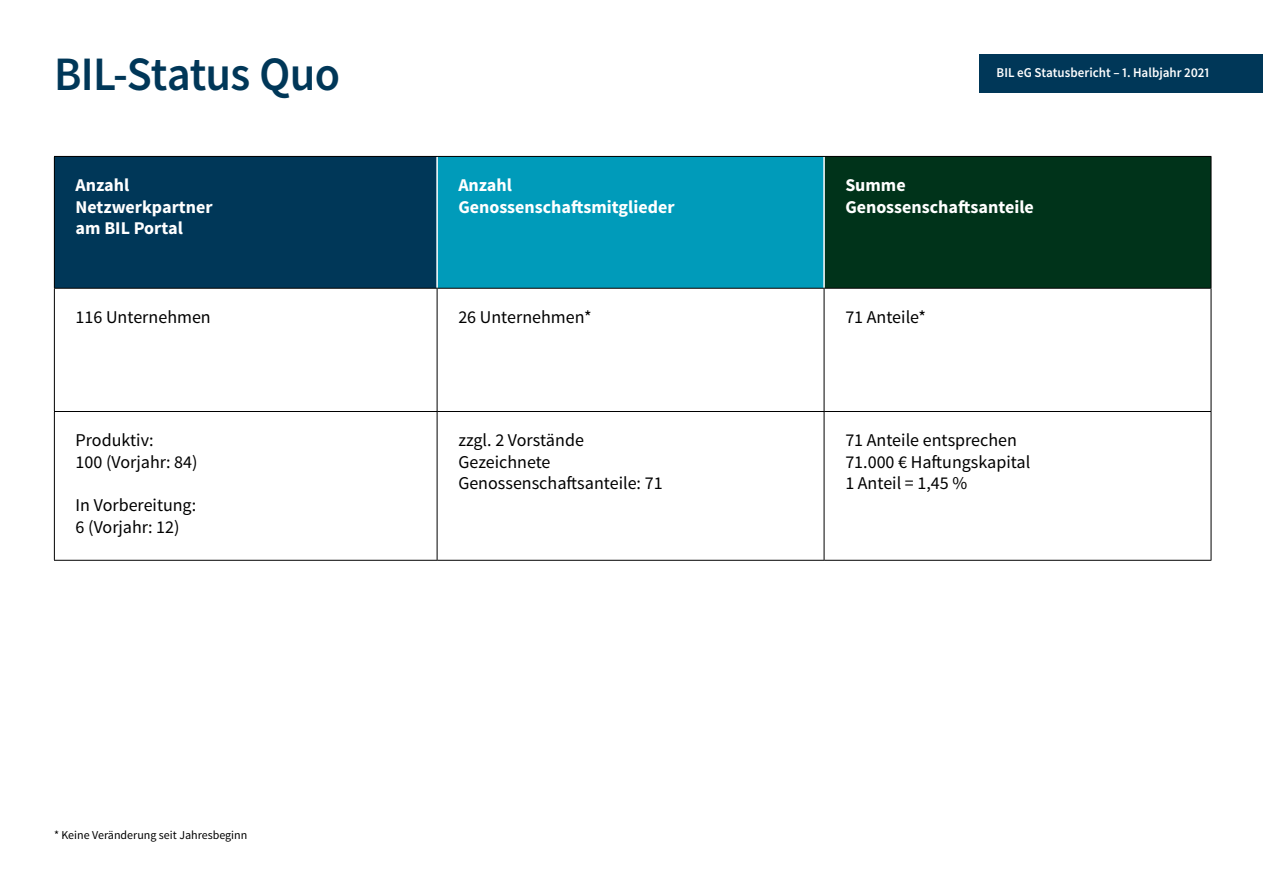
<style>
.page{position:relative;width:1263px;height:893px;background:#fff}
.page>*{position:absolute;margin:0;border:0;box-sizing:border-box;transform-origin:0 0}
.t1{font:600 48px "Source Sans Pro";letter-spacing:-.015em;color:#003758;scale:.96 1}
.t2{font:18px/21.6px "Source Sans Pro";color:#000}
.t3{font:700 18px/21.6px "Source Sans Pro";color:#fff}
.t4{font:600 13.5px "Source Sans Pro";color:#fff;scale:.96 1}
.t5{font:12px "Source Sans Pro";color:#000}
</style>
<div class="page">
<div style="left:979px;top:54px;width:284px;height:39px;background:#003758"></div>
<div style="left:54px;top:156px;width:383px;height:132px;background:#003758"></div>
<div style="left:437px;top:156px;width:387px;height:132px;background:#009bba"></div>
<div style="left:824px;top:156px;width:387px;height:132px;background:#00331a"></div>
<hr style="left:436px;top:157px;width:2px;height:131px;background:#fff">
<hr style="left:823px;top:157px;width:2px;height:131px;background:#fff">
<hr style="left:54px;top:156px;width:383px;height:1px;background:#000">
<hr style="left:54px;top:157px;width:1px;height:131px;background:#000">
<hr style="left:437px;top:156px;width:387px;height:1px;background:#000">
<hr style="left:824px;top:156px;width:387px;height:1px;background:#000">
<hr style="left:1211px;top:157px;width:1px;height:131px;background:#000">
<hr style="left:54px;top:288px;width:383px;height:1px;background:#000">
<hr style="left:54px;top:289px;width:1px;height:122px;background:#000">
<hr style="left:437px;top:288px;width:387px;height:1px;background:#000">
<hr style="left:437px;top:289px;width:1px;height:122px;background:#000">
<hr style="left:824px;top:288px;width:387px;height:1px;background:#000">
<hr style="left:824px;top:289px;width:1px;height:122px;background:#000">
<hr style="left:1211px;top:289px;width:1px;height:122px;background:#000">
<hr style="left:54px;top:411px;width:383px;height:1px;background:#000">
<hr style="left:54px;top:412px;width:1px;height:148px;background:#000">
<hr style="left:437px;top:411px;width:387px;height:1px;background:#000">
<hr style="left:437px;top:412px;width:1px;height:148px;background:#000">
<hr style="left:824px;top:411px;width:387px;height:1px;background:#000">
<hr style="left:824px;top:412px;width:1px;height:148px;background:#000">
<hr style="left:1211px;top:412px;width:1px;height:148px;background:#000">
<hr style="left:54px;top:560px;width:383px;height:1px;background:#000">
<hr style="left:437px;top:560px;width:387px;height:1px;background:#000">
<hr style="left:824px;top:560px;width:387px;height:1px;background:#000">
<h1 class="t1" style="left:54px;top:44px;width:299px">BIL-Status Quo</h1>
<p class="t4" style="left:996px;top:64px;width:223px">BIL eG Statusbericht – 1. Halbjahr 2021</p>
<p class="t3" style="left:76px;top:175px;width:138px">Anzahl<br>Netzwerkpartner am BIL Portal</p>
<p class="t3" style="left:458px;top:175px;width:218px">Anzahl<br>Genossenschaftsmitglieder</p>
<p class="t3" style="left:845px;top:175px;width:190px">Summe<br>Genossenschaftsanteile</p>
<p class="t2" style="left:76px;top:307px;width:137px">116 Unternehmen</p>
<p class="t2" style="left:458px;top:307px;width:135px">26 Unternehmen*</p>
<p class="t2" style="left:845px;top:307px;width:82px">71 Anteile*</p>
<p class="t2" style="left:76px;top:430px;width:123px">Produktiv:<br>100 (Vorjahr: 84)</p>
<p class="t2" style="left:76px;top:495px;width:122px">In Vorbereitung:<br>6 (Vorjahr: 12)</p>
<p class="t5" style="left:54px;top:827px;width:195px">* Keine Veränderung seit Jahresbeginn</p>
<p class="t2" style="left:458px;top:430px;width:206px">zzgl. 2 Vorstände<br>Gezeichnete<br>Genossenschaftsanteile: 71</p>
<p class="t2" style="left:845px;top:430px;width:187px">71 Anteile entsprechen<br>71.000 € Haftungskapital<br>1 Anteil = 1,45 %</p>
</div>
